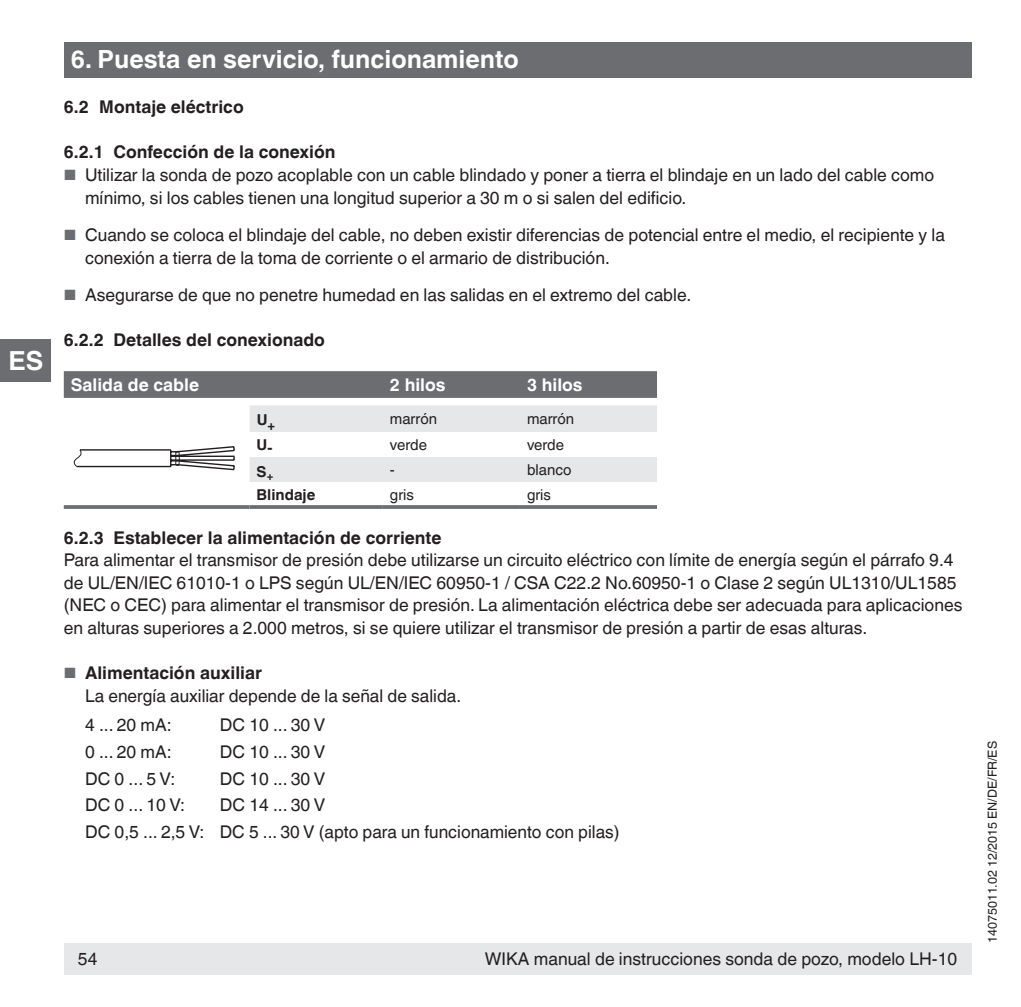
<style>
.page{position:relative;width:1021px;height:1007px;background:#fff}
.page>*{position:absolute;margin:0;border:0;box-sizing:border-box;transform-origin:0 0}
.t1{font:700 26.25px "Helvetica World";color:#fff}
.t2{font:700 25px "Helvetica World";color:#fff}
.t3{font:17.5px/22.5px "Helvetica World";color:#231f20}
.t4{font:700 17.5px "Helvetica World";color:#231f20}
.t5{font:700 17.5px "Helvetica World";color:#fff}
.t6{font:15px "Helvetica World";color:#231f20}
.t7{font:700 15px "Helvetica World";color:#231f20}
.t8{font:12.5px "Helvetica World";color:#231f20}
.s1{font-size:14.75px;color:#6c6d70}
.s2{font-weight:700}
</style>
<div class="page">
<div style="left:64px;top:943px;width:907px;height:31px;background:#e6e7e9"></div>
<div style="left:0;top:338px;width:50px;height:43px;background:#6c6d70"></div>
<div style="left:64px;top:43px;width:907px;height:35px;background:#6c6d70"></div>
<svg style="left:64px;top:371px;width:593px;height:27px;background:#6d6e71"></svg>
<svg style="left:249px;top:405px;width:408px;height:77px"></svg>
<svg style="left:64px;top:505px;width:185px;height:4px"></svg>
<svg style="left:249px;top:505px;width:134px;height:4px"></svg>
<hr style="left:383px;top:505px;width:137px;height:4px;background:#757679">
<svg style="left:520px;top:505px;width:137px;height:4px"></svg>
<svg style="left:73px;top:446px;width:162px;height:25px"></svg>
<h1 class="t1" style="left:8px;top:345px;width:36px">ES</h1>
<h2 class="t2" style="left:71px;top:45px;width:449px">6. Puesta en servicio, funcionamiento</h2>
<p class="t4" style="left:64px;top:97px;width:181px">6.2 Montaje eléctrico</p>
<p class="t4" style="left:64px;top:142px;width:273px">6.2.1 Confección de la conexión</p>
<p class="t3" style="left:85px;top:164px;width:850px;text-indent:-21px"><span class="s1">■</span> Utilizar la sonda de pozo acoplable con un cable blindado y poner a tierra el blindaje en un lado del cable como mínimo, si los cables tienen una longitud superior a 30 m o si salen del edificio.</p>
<p class="t3" style="left:85px;top:224px;width:861px;text-indent:-21px"><span class="s1">■</span> Cuando se coloca el blindaje del cable, no deben existir diferencias de potencial entre el medio, el recipiente y la conexión a tierra de la toma de corriente o el armario de distribución.</p>
<p class="t3" style="left:64px;top:284px;width:629px"><span class="s1">■</span> Asegurarse de que no penetre humedad en las salidas en el extremo del cable.</p>
<p class="t4" style="left:64px;top:330px;width:263px">6.2.2 Detalles del conexionado</p>
<p class="t5" style="left:71px;top:374px;width:130px">Salida de cable</p>
<p class="t5" style="left:390px;top:374px;width:57px">2 hilos</p>
<p class="t5" style="left:527px;top:374px;width:57px">3 hilos</p>
<p class="t7" style="left:257px;top:411px;width:20px">U<sub>+</sub></p>
<p class="t6" style="left:390px;top:410px;width:49px">marrón</p>
<p class="t6" style="left:527px;top:410px;width:49px">marrón</p>
<p class="t7" style="left:257px;top:437px;width:17px">U-</p>
<p class="t6" style="left:390px;top:436px;width:39px">verde</p>
<p class="t6" style="left:527px;top:436px;width:39px">verde</p>
<p class="t7" style="left:257px;top:463px;width:18px">S<sub>+</sub></p>
<p class="t6" style="left:390px;top:461px;width:6px">-</p>
<p class="t6" style="left:527px;top:461px;width:46px">blanco</p>
<p class="t7" style="left:257px;top:486px;width:60px">Blindaje</p>
<p class="t6" style="left:390px;top:486px;width:26px">gris</p>
<p class="t6" style="left:527px;top:486px;width:26px">gris</p>
<p class="t4" style="left:64px;top:527px;width:379px">6.2.3 Establecer la alimentación de corriente</p>
<p class="t3" style="left:64px;top:549px;width:900px">Para alimentar el transmisor de presión debe utilizarse un circuito eléctrico con límite de energía según el párrafo 9.4 de UL/EN/IEC 61010-1 o LPS según UL/EN/IEC 60950-1 / CSA C22.2 No.60950-1 o Clase 2 según UL1310/UL1585 (NEC o CEC) para alimentar el transmisor de presión. La alimentación eléctrica debe ser adecuada para aplicaciones en alturas superiores a 2.000 metros, si se quiere utilizar el transmisor de presión a partir de esas alturas.</p>
<p class="t3" style="left:85px;top:661px;width:378px;text-indent:-21px"><span class="s1">■</span> <span class="s2">Alimentación auxiliar<br></span>La energía auxiliar depende de la señal de salida.</p>
<p class="t3" style="left:85px;top:713px;width:88px">4 ... 20 mA:</p>
<p class="t3" style="left:220px;top:713px;width:107px">DC 10 ... 30 V</p>
<p class="t3" style="left:85px;top:740px;width:88px">0 ... 20 mA:</p>
<p class="t3" style="left:220px;top:740px;width:107px">DC 10 ... 30 V</p>
<p class="t3" style="left:85px;top:767px;width:92px">DC 0 ... 5 V:</p>
<p class="t3" style="left:220px;top:767px;width:107px">DC 10 ... 30 V</p>
<p class="t3" style="left:85px;top:794px;width:101px">DC 0 ... 10 V:</p>
<p class="t3" style="left:85px;top:792px;width:536px;line-height:26.8px;text-indent:135px">DC 14 ... 30 V<br>DC 0,5 ... 2,5 V: DC 5 ... 30 V (apto para un funcionamiento con pilas)</p>
<p class="t3" style="left:78px;top:947px;width:21px">54</p>
<p class="t3" style="left:485px;top:947px;width:473px">WIKA manual de instrucciones sonda de pozo, modelo LH-10</p>
<p class="t8" style="left:985px;top:943px;width:203px;rotate:-90deg">14075011.02 12/2015 EN/DE/FR/ES</p>
</div>
